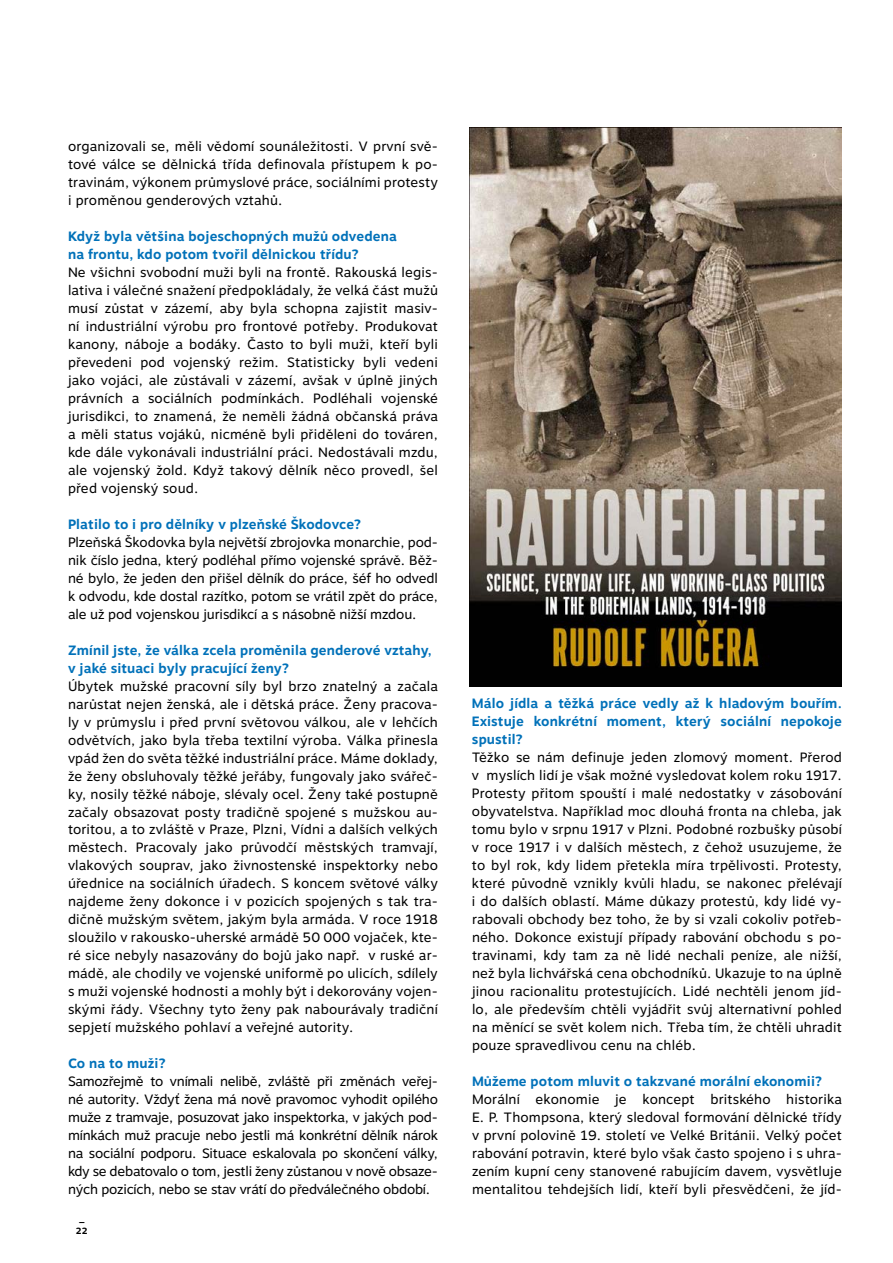
<style>
.page{position:relative;width:893px;height:1263px;background:#fff}
.page>*{position:absolute;margin:0;border:0;box-sizing:border-box;transform-origin:0 0}
.t1{font:13.5px/18px "Motiva Sans";letter-spacing:.01em;color:#000;text-align:justify}
.t2{font:700 13.5px/18px "Motiva Sans";letter-spacing:.01em;color:#0071b9}
.t3{font:700 9px/12px "Motiva Sans";color:#000;text-align:center}
</style>
<div class="page">
<img style="left:469px;top:128px;width:373px;height:559px">
<p class="t1" style="left:68px;top:137px;width:371px">organizovali se, měli vědomí sounáležitosti. V první svě&shy;tové válce se dělnická třída definovala přístupem k po&shy;travinám, výkonem průmyslové práce, sociálními protesty i proměnou genderových vztahů.</p>
<p class="t2" style="left:68px;top:227px;width:330px">Když byla většina bojeschopných mužů odvedena na frontu, kdo potom tvořil dělnickou třídu?</p>
<p class="t1" style="left:68px;top:263px;width:371px">Ne všichni svobodní muži byli na frontě. Rakouská legis&shy;lativa i válečné snažení předpokládaly, že velká část mužů musí zůstat v zázemí, aby byla schopna zajistit masiv&shy;ní industriální výrobu pro frontové potřeby. Produkovat kanony, náboje a bodáky. Často to byli muži, kteří byli převedeni pod vojenský režim. Statisticky byli vedeni jako vojáci, ale zůstávali v zázemí, avšak v úplně jiných právních a sociálních podmínkách. Podléhali vojenské jurisdikci, to znamená, že neměli žádná občanská práva a měli status vojáků, nicméně byli přiděleni do továren, kde dále vykonávali industriální práci. Nedostávali mzdu, ale vojenský žold. Když takový dělník něco provedl, šel před vojenský soud.</p>
<p class="t2" style="left:68px;top:515px;width:295px">Platilo to i pro dělníky v plzeňské Škodovce?</p>
<p class="t1" style="left:68px;top:533px;width:371px">Plzeňská Škodovka byla největší zbrojovka monarchie, pod&shy;nik číslo jedna, který podléhal přímo vojenské správě. Běž&shy;né bylo, že jeden den přišel dělník do práce, šéf ho odvedl k odvodu, kde dostal razítko, potom se vrátil zpět do práce, ale už pod vojenskou jurisdikcí a s násobně nižší mzdou.</p>
<p class="t2" style="left:68px;top:641px;width:365px">Zmínil jste, že válka zcela proměnila genderové vztahy, v jaké situaci byly pracující ženy?</p>
<p class="t1" style="left:68px;top:677px;width:371px">Úbytek mužské pracovní síly byl brzo znatelný a začala narůstat nejen ženská, ale i dětská práce. Ženy pracova&shy;ly v průmyslu i před první světovou válkou, ale v lehčích odvětvích, jako byla třeba textilní výroba. Válka přinesla vpád žen do světa těžké industriální práce. Máme doklady, že ženy obsluhovaly těžké jeřáby, fungovaly jako svářeč&shy;ky, nosily těžké náboje, slévaly ocel. Ženy také postupně začaly obsazovat posty tradičně spojené s mužskou au&shy;toritou, a to zvláště v Praze, Plzni, Vídni a dalších velkých městech. Pracovaly jako průvodčí městských tramvají, vlakových souprav, jako živnostenské inspektorky nebo úřednice na sociálních úřadech. S koncem světové války najdeme ženy dokonce i v pozicích spojených s tak tra&shy;dičně mužským světem, jakým byla armáda. V roce 1918 sloužilo v rakousko-uherské armádě 50 000 vojaček, kte&shy;ré sice nebyly nasazovány do bojů jako např. v ruské ar&shy;mádě, ale chodily ve vojenské uniformě po ulicích, sdílely s muži vojenské hodnosti a mohly být i dekorovány vojen&shy;skými řády. Všechny tyto ženy pak nabourávaly tradiční sepjetí mužského pohlaví a veřejné autority.</p>
<p class="t2" style="left:68px;top:1055px;width:99px">Co na to muži?</p>
<p class="t1" style="left:68px;top:1073px;width:371px">Samozřejmě to vnímali nelibě, zvláště při změnách veřej&shy;né autority. Vždyť žena má nově pravomoc vyhodit opilého muže z tramvaje, posuzovat jako inspektorka, v jakých pod&shy;mínkách muž pracuje nebo jestli má konkrétní dělník nárok na sociální podporu. Situace eskalovala po skončení války, kdy se debatovalo o tom, jestli ženy zůstanou v nově obsaze&shy;ných pozicích, nebo se stav vrátí do předválečného období.</p>
<p class="t3" style="left:76px;top:1213px;width:13px">_<br>22</p>
<p class="t2" style="left:472px;top:695px;width:371px;text-align:justify">Málo jídla a těžká práce vedly až k hladovým bouřím.<br>Existuje konkrétní moment, který sociální nepokoje spustil?</p>
<p class="t1" style="left:472px;top:749px;width:371px">Těžko se nám definuje jeden zlomový moment. Přerod v myslích lidí je však možné vysledovat kolem roku 1917.<br>Protesty přitom spouští i malé nedostatky v zásobování obyvatelstva. Například moc dlouhá fronta na chleba, jak tomu bylo v srpnu 1917 v Plzni. Podobné rozbušky působí v roce 1917 i v dalších městech, z čehož usuzujeme, že to byl rok, kdy lidem přetekla míra trpělivosti. Protesty, které původně vznikly kvůli hladu, se nakonec přelévají i do dalších oblastí. Máme důkazy protestů, kdy lidé vy&shy;rabovali obchody bez toho, že by si vzali cokoliv potřeb&shy;ného. Dokonce existují případy rabování obchodu s po&shy;travinami, kdy tam za ně lidé nechali peníze, ale nižší, než byla lichvářská cena obchodníků. Ukazuje to na úplně jinou racionalitu protestujících. Lidé nechtěli jenom jíd&shy;lo, ale především chtěli vyjádřit svůj alternativní pohled na měnící se svět kolem nich. Třeba tím, že chtěli uhradit pouze spravedlivou cenu na chléb.</p>
<p class="t2" style="left:472px;top:1073px;width:352px">Můžeme potom mluvit o takzvané morální ekonomii?</p>
<p class="t1" style="left:472px;top:1091px;width:371px">Morální ekonomie je koncept britského historika E. P. Thompsona, který sledoval formování dělnické třídy v první polovině 19. století ve Velké Británii. Velký počet rabování potravin, které bylo však často spojeno i s uhra&shy;zením kupní ceny stanovené rabujícím davem, vysvětluje mentalitou tehdejších lidí, kteří byli přesvědčeni, že jíd-</p>
</div>
